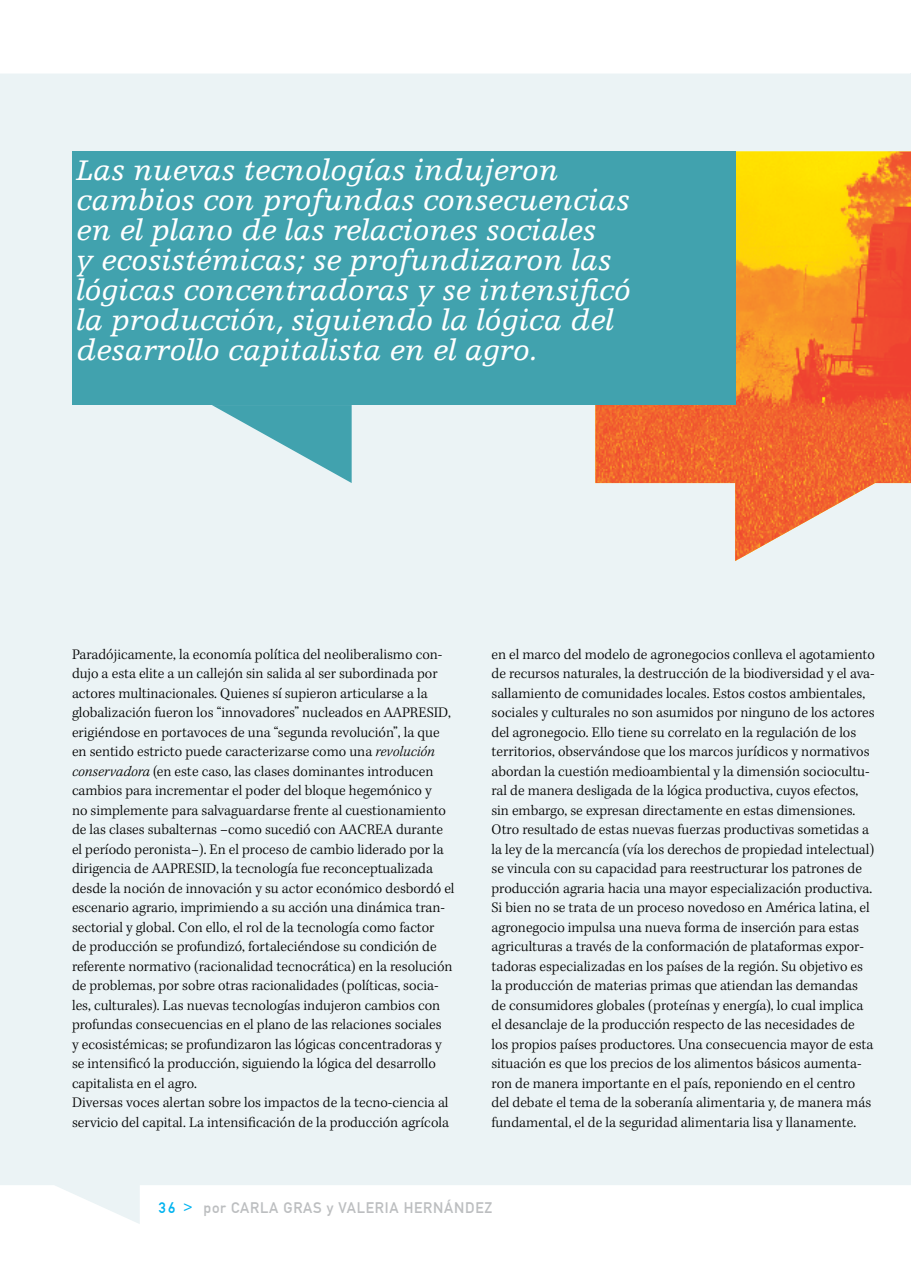
<style>
.page{position:relative;width:911px;height:1263px;background:#fff}
.page>*{position:absolute;margin:0;border:0;box-sizing:border-box;transform-origin:0 0}
.t1{font:italic 30px/30px "Egyptienne F";color:#fff}
.t2{font:300 15px/19.5px "Kepler Std";color:#000}
.t3{font:15px "DIN1451 Mittelschrift";letter-spacing:.05em;color:#bcbec0}
.s1{font-style:italic}
.s2{color:#00b3f0}
</style>
<div class="page">
<div style="left:0;top:73px;width:911px;height:1151px;background:#ebf3f5"></div>
<img style="left:595px;top:152px;width:316px;height:409px">
<div style="left:72px;top:152px;width:663px;height:253px;background:#41a2ae"></div>
<svg style="left:212px;top:405px;width:140px;height:78px;background:#96cad1"></svg>
<p class="t1" style="left:76px;top:156px;width:556px">Las nuevas tecnologías indujeron cambios con profundas consecuencias en el plano de las relaciones sociales<br>y ecosistémicas; se profundizaron las lógicas concentradoras y se intensificó la producción, siguiendo la lógica del desarrollo capitalista en el agro.</p>
<p class="t2" style="left:72px;top:645px;width:384px">Paradójicamente, la economía política del neoliberalismo con&shy;dujo a esta elite a un callejón sin salida al ser subordinada por actores multinacionales. Quienes sí supieron articularse a la globalización fueron los “innovadores” nucleados en AAPRESID, erigiéndose en portavoces de una “segunda revolución”, la que en sentido estricto puede caracterizarse como una <span class="s1">revolución conservadora</span> (en este caso, las clases dominantes introducen cambios para incrementar el poder del bloque hegemónico y<br>no simplemente para salvaguardarse frente al cuestionamiento de las clases subalternas –como sucedió con AACREA durante el período peronista–). En el proceso de cambio liderado por la dirigencia de AAPRESID, la tecnología fue reconceptualizada desde la noción de innovación y su actor económico desbordó el escenario agrario, imprimiendo a su acción una dinámica tran&shy;sectorial y global. Con ello, el rol de la tecnología como factor<br>de producción se profundizó, fortaleciéndose su condición de referente normativo (racionalidad tecnocrática) en la resolución de problemas, por sobre otras racionalidades (políticas, socia&shy;les, culturales). Las nuevas tecnologías indujeron cambios con profundas consecuencias en el plano de las relaciones sociales<br>y ecosistémicas; se profundizaron las lógicas concentradoras y se intensificó la producción, siguiendo la lógica del desarrollo capitalista en el agro.<br>Diversas voces alertan sobre los impactos de la tecno-ciencia al servicio del capital. La intensificación de la producción agrícola</p>
<p class="t2" style="left:491px;top:645px;width:385px">en el marco del modelo de agronegocios conlleva el agotamiento de recursos naturales, la destrucción de la biodiversidad y el ava&shy;sallamiento de comunidades locales. Estos costos ambientales, sociales y culturales no son asumidos por ninguno de los actores del agronegocio. Ello tiene su correlato en la regulación de los territorios, observándose que los marcos jurídicos y normativos abordan la cuestión medioambiental y la dimensión sociocultu&shy;ral de manera desligada de la lógica productiva, cuyos efectos, sin embargo, se expresan directamente en estas dimensiones.<br>Otro resultado de estas nuevas fuerzas productivas sometidas a la ley de la mercancía (vía los derechos de propiedad intelectual) se vincula con su capacidad para reestructurar los patrones de producción agraria hacia una mayor especialización productiva.<br>Si bien no se trata de un proceso novedoso en América latina, el agronegocio impulsa una nueva forma de inserción para estas agriculturas a través de la conformación de plataformas expor&shy;tadoras especializadas en los países de la región. Su objetivo es la producción de materias primas que atiendan las demandas de consumidores globales (proteínas y energía), lo cual implica el desanclaje de la producción respecto de las necesidades de los propios países productores. Una consecuencia mayor de esta situación es que los precios de los alimentos básicos aumenta&shy;ron de manera importante en el país, reponiendo en el centro del debate el tema de la soberanía alimentaria y, de manera más fundamental, el de la seguridad alimentaria lisa y llanamente.</p>
<p class="t3" style="left:159px;top:1199px;width:335px"><span class="s2">36 &gt;</span> por CARLA GRAS y VALERIA HERNÁNDEZ</p>
</div>
